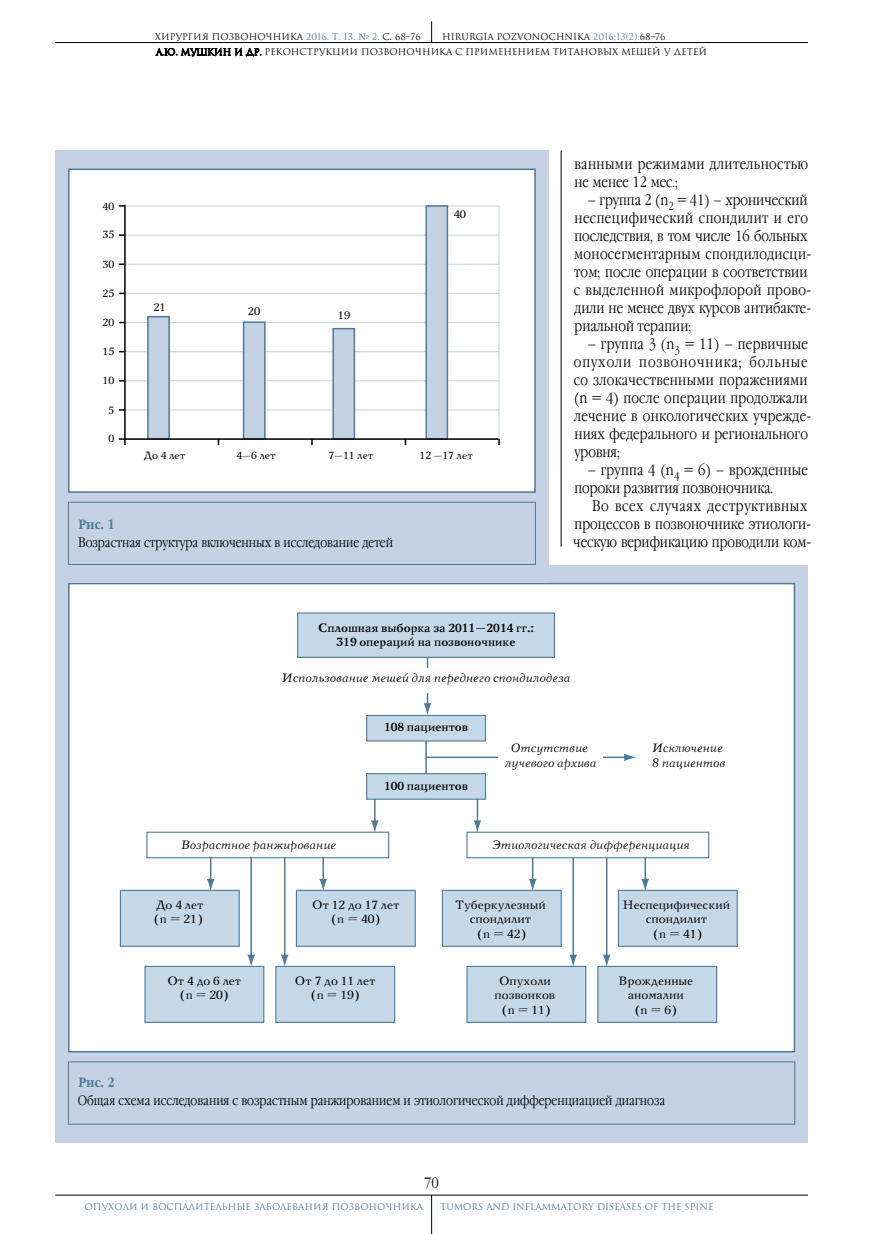
<style>
.page{position:relative;width:893px;height:1234px;background:#fff}
.page>*{position:absolute;margin:0;border:0;box-sizing:border-box;transform-origin:0 0}
.t1{font:300 15px/18px "Garamond Narrow C";letter-spacing:.01em;color:#000}
.t2{font:300 13.5px "Garamond Narrow C";color:#000}
.t3{font:700 13.5px "Garamond Narrow C";color:#4f7a98}
.t4{font:12px/14.4px "New Journal C";color:#000;text-align:center}
.t5{font:italic 12px/14.4px "New Journal C";color:#000;text-align:center}
.t6{font:700 12px/14.4px "New Journal C";color:#000;text-align:center}
.t7{font:10.95px "New Journal C";color:#000}
.t8{font:10.5px "New Journal C";color:#000}
.t9{font:9px/15.3px "Romul";color:#000}
.t10{font:9px "Romul";color:#4f7a98}
.s1{color:#4f7a98}
.s2{font-family:"New Journal C";color:#4f7a98}
</style>
<div class="page">
<hr style="left:55px;top:1194px;width:753px;height:1px;background:#000">
<hr style="left:55px;top:42px;width:753px;height:1px;background:#000">
<svg style="left:431px;top:21px;width:1px;height:21px"></svg>
<hr style="left:431px;top:1194px;width:1px;height:39px;background:#000">
<svg style="left:155px;top:42px;width:106px;height:15px"></svg>
<hr style="left:561px;top:150px;width:1px;height:396px;background:#000">
<div style="left:55px;top:564px;width:753px;height:578px;background:#c4d2e4"></div>
<div style="left:68px;top:1061px;width:727px;height:63px;border:1px solid #4f7a98"></div>
<div style="left:69px;top:583px;width:725px;height:468px;background:#fff"></div>
<hr style="left:426px;top:756px;width:201px;height:2px;background:#4f7a98">
<svg style="left:624px;top:753px;width:13px;height:8px"></svg>
<div style="left:498px;top:735px;width:105px;height:43px;background:#fff"></div>
<hr style="left:427px;top:657px;width:1px;height:48px;background:#4f7a98">
<svg style="left:424px;top:703px;width:7px;height:11px"></svg>
<hr style="left:374px;top:799px;width:2px;height:23px;background:#4f7a98">
<svg style="left:371px;top:820px;width:8px;height:11px"></svg>
<svg style="left:474px;top:799px;width:7px;height:32px"></svg>
<svg style="left:529px;top:858px;width:7px;height:31px"></svg>
<hr style="left:572px;top:857px;width:2px;height:99px;background:#4f7a98">
<svg style="left:569px;top:954px;width:8px;height:11px"></svg>
<hr style="left:606px;top:857px;width:1px;height:99px;background:#4f7a98">
<svg style="left:603px;top:954px;width:7px;height:11px"></svg>
<hr style="left:644px;top:857px;width:2px;height:24px;background:#4f7a98">
<svg style="left:641px;top:878px;width:8px;height:11px"></svg>
<div style="left:375px;top:667px;width:105px;height:25px;background:#fefdfd"></div>
<div style="left:298px;top:613px;width:256px;height:44px;background:#c5d8e8"></div>
<div style="left:297px;top:612px;width:258px;height:45px;border:1px solid #4f7a98"></div>
<div style="left:367px;top:715px;width:118px;height:25px;background:#c5d8e8"></div>
<div style="left:366px;top:714px;width:120px;height:27px;border:1px solid #4f7a98"></div>
<div style="left:367px;top:773px;width:118px;height:26px;background:#c5d8e8"></div>
<div style="left:366px;top:772px;width:120px;height:27px;border:1px solid #4f7a98"></div>
<div style="left:442px;top:890px;width:119px;height:56px;background:#c5d8e8"></div>
<div style="left:442px;top:889px;width:120px;height:57px;border:1px solid #4f7a98"></div>
<div style="left:466px;top:831px;width:243px;height:27px;border:1px solid #4f7a98"></div>
<div style="left:146px;top:831px;width:243px;height:27px;border:1px solid #4f7a98"></div>
<div style="left:467px;top:966px;width:119px;height:56px;background:#c5d8e8"></div>
<div style="left:466px;top:965px;width:120px;height:57px;border:1px solid #4f7a98"></div>
<div style="left:598px;top:966px;width:119px;height:56px;background:#c5d8e8"></div>
<div style="left:597px;top:965px;width:120px;height:57px;border:1px solid #4f7a98"></div>
<div style="left:618px;top:890px;width:119px;height:56px;background:#c5d8e8"></div>
<div style="left:618px;top:889px;width:120px;height:57px;border:1px solid #4f7a98"></div>
<svg style="left:207px;top:857px;width:7px;height:32px"></svg>
<hr style="left:250px;top:857px;width:2px;height:99px;background:#4f7a98">
<svg style="left:247px;top:954px;width:8px;height:11px"></svg>
<hr style="left:284px;top:857px;width:1px;height:99px;background:#4f7a98">
<svg style="left:281px;top:954px;width:7px;height:11px"></svg>
<hr style="left:322px;top:857px;width:2px;height:24px;background:#4f7a98">
<svg style="left:319px;top:878px;width:8px;height:11px"></svg>
<div style="left:120px;top:890px;width:119px;height:56px;background:#c5d8e8"></div>
<div style="left:120px;top:889px;width:120px;height:57px;border:1px solid #4f7a98"></div>
<div style="left:145px;top:966px;width:119px;height:56px;background:#c5d8e8"></div>
<div style="left:144px;top:965px;width:120px;height:57px;border:1px solid #4f7a98"></div>
<div style="left:276px;top:966px;width:119px;height:56px;background:#c5d8e8"></div>
<div style="left:275px;top:965px;width:120px;height:57px;border:1px solid #4f7a98"></div>
<div style="left:296px;top:890px;width:119px;height:56px;background:#c5d8e8"></div>
<div style="left:296px;top:889px;width:120px;height:57px;border:1px solid #4f7a98"></div>
<hr style="left:425px;top:740px;width:2px;height:33px;background:#4f7a98">
<div style="left:68px;top:582px;width:727px;height:470px;border:2px solid #4f7a98"></div>
<div style="left:55px;top:150px;width:494px;height:432px;background:#c4d2e4"></div>
<div style="left:69px;top:169px;width:466px;height:323px;background:#fff"></div>
<hr style="left:125px;top:205px;width:374px;height:1px;background:#c4d2e4">
<hr style="left:125px;top:235px;width:374px;height:1px;background:#c4d2e4">
<hr style="left:125px;top:264px;width:374px;height:1px;background:#c4d2e4">
<hr style="left:125px;top:293px;width:374px;height:1px;background:#c4d2e4">
<hr style="left:125px;top:322px;width:374px;height:1px;background:#c4d2e4">
<hr style="left:125px;top:351px;width:374px;height:1px;background:#c4d2e4">
<hr style="left:125px;top:380px;width:374px;height:1px;background:#c4d2e4">
<hr style="left:125px;top:409px;width:374px;height:1px;background:#c4d2e4">
<hr style="left:499px;top:206px;width:1px;height:233px;background:#c4d2e4">
<hr style="left:124px;top:205px;width:2px;height:234px;background:#000">
<svg style="left:119px;top:205px;width:6px;height:2px"></svg>
<svg style="left:119px;top:438px;width:7px;height:7px"></svg>
<div style="left:148px;top:316px;width:21px;height:122px;background:#c4d2e4"></div>
<div style="left:147px;top:316px;width:23px;height:123px;border:2px solid #4f7a98"></div>
<div style="left:244px;top:322px;width:21px;height:116px;background:#c4d2e4"></div>
<div style="left:243px;top:321px;width:22px;height:118px;border:2px solid #4f7a98"></div>
<div style="left:333px;top:328px;width:21px;height:110px;background:#c4d2e4"></div>
<div style="left:332px;top:328px;width:23px;height:111px;border:2px solid #4f7a98"></div>
<div style="left:426px;top:206px;width:21px;height:232px;background:#c4d2e4"></div>
<div style="left:425px;top:205px;width:23px;height:234px;border:2px solid #4f7a98"></div>
<hr style="left:124px;top:438px;width:375px;height:2px;background:#000">
<div style="left:68px;top:168px;width:468px;height:324px;border:2px solid #4f7a98"></div>
<div style="left:68px;top:501px;width:468px;height:63px;border:1px solid #4f7a98"></div>
<p class="t9" style="left:156px;top:29px;width:553px;text-indent:286px">HIRURGIA POZVONOCHNIKA <span class="s1">2016;13(2):</span>68–76<br>А.Ю. МУШКИН И ДР. РЕКОНСТРУКЦИИ ПОЗВОНОЧНИКА С ПРИМЕНЕНИЕМ ТИТАНОВЫХ МЕШЕЙ У ДЕТЕЙ</p>
<p class="t9" style="left:155px;top:29px;width:268px">ХИРУРГИЯ ПОЗВОНОЧНИКА <span class="s1">2016. Т. 13.</span> <span class="s2">№</span> <span class="s1">2.</span> С. 68–76</p>
<p class="t8" style="left:102px;top:200px;width:13px">40</p>
<p class="t8" style="left:102px;top:228px;width:13px">35</p>
<p class="t8" style="left:102px;top:257px;width:13px">30</p>
<p class="t8" style="left:102px;top:287px;width:13px">25</p>
<p class="t8" style="left:102px;top:316px;width:13px">20</p>
<p class="t8" style="left:102px;top:345px;width:13px">15</p>
<p class="t8" style="left:102px;top:374px;width:13px">10</p>
<p class="t8" style="left:108px;top:404px;width:7px">5</p>
<p class="t8" style="left:109px;top:432px;width:7px">0</p>
<p class="t7" style="left:153px;top:300px;width:14px">21</p>
<p class="t7" style="left:248px;top:304px;width:14px">20</p>
<p class="t7" style="left:338px;top:308px;width:14px">19</p>
<p class="t7" style="left:454px;top:207px;width:14px">40</p>
<p class="t8" style="left:144px;top:449px;width:43px">До 4 лет</p>
<p class="t8" style="left:236px;top:449px;width:41px">4–6 лет</p>
<p class="t8" style="left:328px;top:449px;width:47px">7–11 лет</p>
<p class="t8" style="left:419px;top:449px;width:55px">12 –17 лет</p>
<p class="t3" style="left:78px;top:516px;width:38px">Рис. 1</p>
<p class="t2" style="left:78px;top:534px;width:316px">Возрастная структура включенных в исследование детей</p>
<p class="t6" style="left:318px;top:620px;width:217px">Сплошная выборка за 2011–2014 гг.:<br>319 операций на позвоночнике</p>
<p class="t1" style="left:574px;top:155px;width:235px">ванными режимами длительностью не менее 12 мес.;</p>
<p class="t1" style="left:574px;top:191px;width:239px;text-indent:14px">– группа 2 (n<sub>2</sub> = 41) – хронический неспецифический спондилит и его последствия, в том числе 16 больных моносегментарным спондилодисци&shy;том; после операции в соответствии с выделенной микрофлорой прово&shy;дили не менее двух курсов антибакте&shy;риальной терапии;</p>
<p class="t1" style="left:574px;top:335px;width:239px;text-indent:14px">– группа 3 (n<sub>3</sub> = 11) – первичные опухоли позвоночника; больные со злокачественными поражениями (n = 4) после операции продолжали лечение в онкологических учрежде&shy;ниях федерального и регионального уровня;</p>
<p class="t1" style="left:574px;top:461px;width:235px;text-indent:13px">– группа 4 (n<sub>4</sub> = 6) – врожденные пороки развития позвоночника.</p>
<p class="t1" style="left:573px;top:497px;width:239px;text-indent:19px">Во всех случаях деструктивных процессов в позвоночнике этиологи&shy;ческую верификацию проводили ком-</p>
<p class="t5" style="left:282px;top:670px;width:290px">Использование мешей для переднего спондилодеза</p>
<p class="t6" style="left:384px;top:720px;width:86px">108 пациентов</p>
<p class="t6" style="left:384px;top:778px;width:86px">100 пациентов</p>
<p class="t5" style="left:505px;top:740px;width:93px">Отсутствие лучевого архива</p>
<p class="t5" style="left:652px;top:740px;width:75px;text-align:left">Исключение<br>8 пациентов</p>
<p class="t5" style="left:181px;top:837px;width:156px">Возрастное ранжирование</p>
<p class="t5" style="left:492px;top:837px;width:199px">Этиологическая дифференциация</p>
<p class="t4" style="left:153px;top:897px;width:52px;text-align:left">До 4 лет (n = 21)</p>
<p class="t4" style="left:312px;top:897px;width:89px">От 12 до 17 лет (n = 40)</p>
<p class="t4" style="left:167px;top:973px;width:76px">От 4 до 6 лет (n = 20)</p>
<p class="t4" style="left:295px;top:973px;width:82px">От 7 до 11 лет (n = 19)</p>
<p class="t4" style="left:455px;top:897px;width:92px">Туберкулезный спондилит<br>(n = 42)</p>
<p class="t4" style="left:495px;top:973px;width:62px">Опухоли позвонков (n = 11)</p>
<p class="t4" style="left:618px;top:973px;width:76px">Врожденные аномалии<br>(n = 6)</p>
<p class="t4" style="left:623px;top:897px;width:109px">Неспецифический спондилит<br>(n = 41)</p>
<p class="t3" style="left:78px;top:1074px;width:38px">Рис. 2</p>
<p class="t2" style="left:78px;top:1092px;width:589px">Общая схема исследования с возрастным ранжированием и этиологической дифференциацией диагноза</p>
<p class="t1" style="left:424px;top:1173px;width:16px">70</p>
<p class="t10" style="left:85px;top:1200px;width:340px">ОПУХОЛИ И ВОСПАЛИТЕЛЬНЫЕ ЗАБОЛЕВАНИЯ ПОЗВОНОЧНИКА</p>
<p class="t10" style="left:440px;top:1200px;width:275px">TUMORS AND INFLAMMATORY DISEASES OF THE SPINE</p>
</div>
